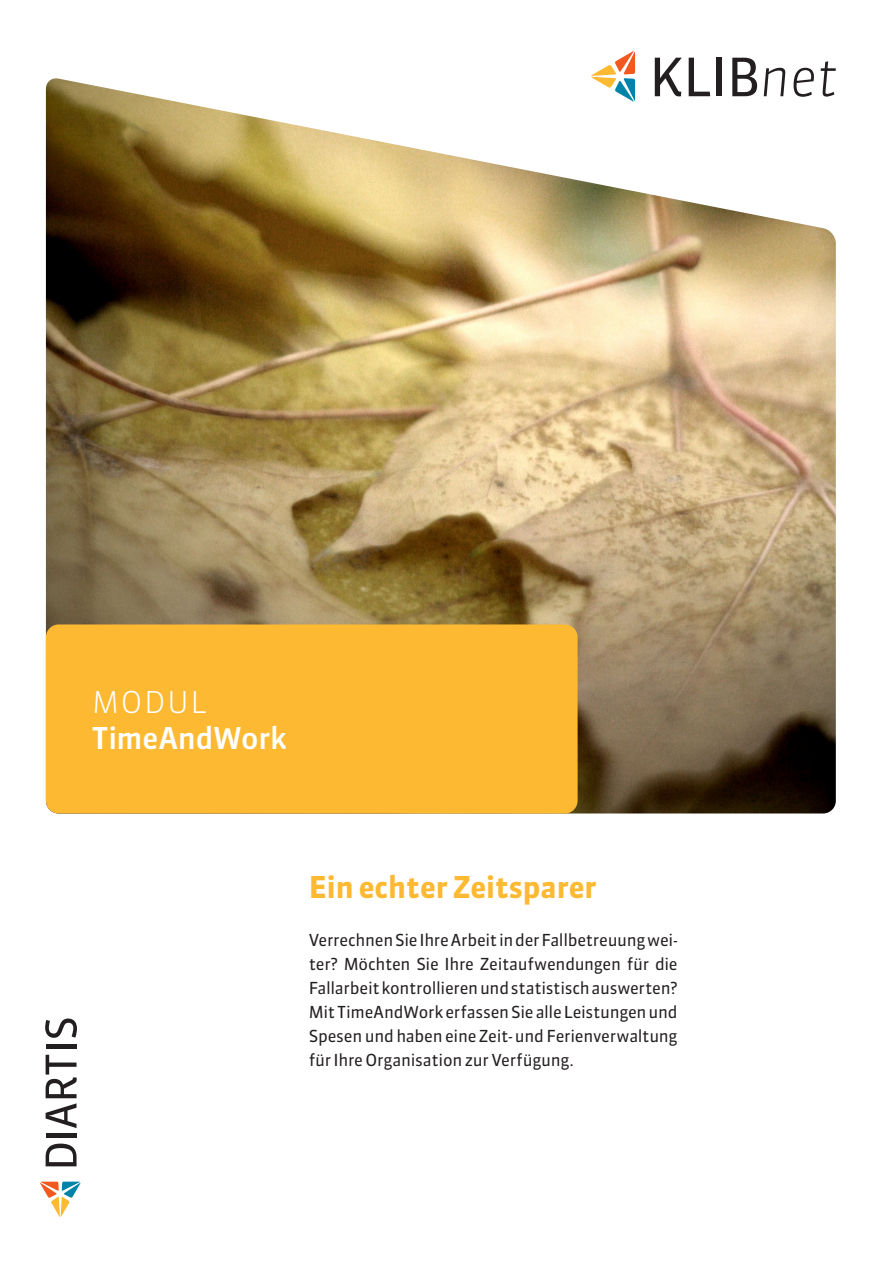
<style>
.page{position:relative;width:893px;height:1263px;background:#fff}
.page>*{position:absolute;margin:0;border:0;box-sizing:border-box;transform-origin:0 0}
._1_Titel{font:700 30px "Sanuk OT";color:#fdb931}
._5_Titel_Zeile2{font:500 30px "Sanuk OT";letter-spacing:-.01em;color:#fff}
._4_Titel_Zeile1{font:300 30px "Sanuk OT";letter-spacing:.055em;color:#fff}
._2_Lead{font:16.5px/24px "Sanuk OT";letter-spacing:-.02em;color:#231f20;text-align:justify}
</style>
<div class="page">
<img style="left:46px;top:78px;width:790px;height:735px">
<div style="left:46px;top:624px;width:532px;height:189px;background:#fdb931;border-radius:13px"></div>
<svg style="left:591px;top:51px;width:44px;height:51px"></svg>
<svg style="left:655px;top:58px;width:27px;height:38px"></svg>
<svg style="left:689px;top:58px;width:21px;height:38px"></svg>
<div style="left:716px;top:58px;width:5px;height:38px;background:#231f20"></div>
<svg style="left:732px;top:58px;width:25px;height:38px"></svg>
<svg style="left:764px;top:68px;width:21px;height:28px"></svg>
<svg style="left:794px;top:68px;width:20px;height:29px"></svg>
<svg style="left:821px;top:61px;width:15px;height:36px"></svg>
<svg style="left:40px;top:1181px;width:41px;height:36px"></svg>
<svg style="left:46px;top:1143px;width:31px;height:23px"></svg>
<hr style="left:46px;top:1133px;width:31px;height:4px;background:#231f20">
<svg style="left:46px;top:1055px;width:31px;height:73px"></svg>
<hr style="left:46px;top:1045px;width:31px;height:4px;background:#231f20">
<svg style="left:45px;top:1018px;width:32px;height:20px"></svg>
<p class="_4_Titel_Zeile1" style="left:92px;top:683px;width:116px">MODUL</p>
<p class="_5_Titel_Zeile2" style="left:92px;top:719px;width:196px">TimeAndWork</p>
<p class="_1_Titel" style="left:309px;top:868px;width:290px">Ein echter Zeitsparer</p>
<p class="_2_Lead" style="left:309px;top:927px;width:370px">Verrechnen Sie Ihre Arbeit in der Fallbetreuung wei&shy;ter? Möchten Sie Ihre Zeitaufwendungen für die Fallarbeit kontrollieren und statistisch auswerten?<br>Mit TimeAndWork erfassen Sie alle Leistungen und Spesen und haben eine Zeit- und Ferienverwaltung für Ihre Organisation zur Verfügung.</p>
</div>
